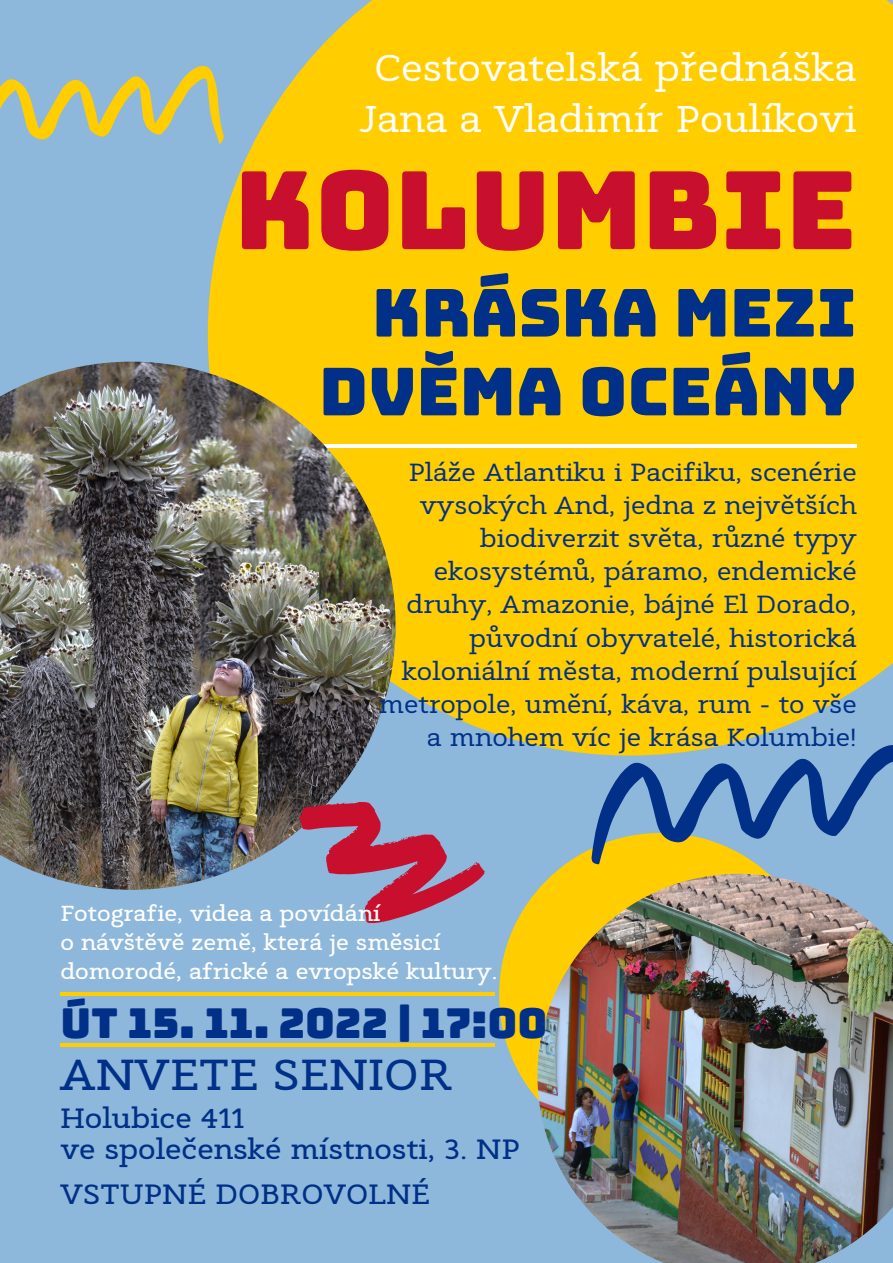
<style>
.page{position:relative;width:893px;height:1263px;background:#8eb8db}
.page>*{position:absolute;margin:0;border:0;box-sizing:border-box;transform-origin:0 0}
.t1{font:108.07px "Bungee";color:#c8102e}
.t2{font:66px/78.8px "Bungee";color:#003087;text-align:right}
.t3{font:600 42px "Sean Slab";color:#003087}
.t4{font:41.25px "Bungee";color:#003087}
.t5{font:500 36px/50.1px "Sean Slab";color:#fff;text-align:center}
.t6{font:600 27px/31.5px "Sean Slab";color:#003087}
.t7{font:500 24px/33.2px "Sean Slab";color:#003087;text-align:right}
.t8{font:600 21px/29.2px "Sean Slab";color:#fff}
</style>
<div class="page">
<div style="left:208px;top:0;width:685px;height:754px;background:#ffcd00"></div>
<div style="left:499px;top:833px;width:324px;height:323px;background:#ffcd00;border-radius:50%"></div>
<hr style="left:324px;top:444px;width:533px;height:4px;background:#fff">
<img style="left:0;top:362px;width:395px;height:528px">
<hr style="left:60px;top:992px;width:434px;height:4px;background:#ffcd00">
<svg style="left:60px;top:1043px;width:434px;height:3px"></svg>
<img style="left:537px;top:874px;width:356px;height:389px">
<svg style="left:292px;top:797px;width:193px;height:126px"></svg>
<svg style="left:591px;top:745px;width:302px;height:119px"></svg>
<svg style="left:0;top:66px;width:224px;height:90px"></svg>
<h3 class="t5" style="left:359px;top:49px;width:499px">Cestovatelská přednáška<br>Jana a Vladimír Poulíkovi</h3>
<h1 class="t1" style="left:234px;top:156px;width:624px">KOLUMBIE</h1>
<h2 class="t2" style="left:319px;top:273px;width:539px">KRÁSKA MEZI<br>DVĚMA OCEÁNY</h2>
<p class="t7" style="left:379px;top:459px;width:479px">Pláže Atlantiku i Pacifiku, scenérie vysokých And, jedna z největších biodiverzit světa, různé typy ekosystémů, páramo, endemické druhy, Amazonie, bájné El Dorado, původní obyvatelé, historická koloniální města, moderní pulsující metropole, umění, káva, rum - to vše a mnohem víc je krása Kolumbie!</p>
<p class="t8" style="left:60px;top:902px;width:438px">Fotografie, videa a povídání<br>o návštěvě země, která je směsicí domorodé, africké a evropské kultury.</p>
<h3 class="t4" style="left:60px;top:1003px;width:488px">ÚT 15. 11. 2022 | 17:00</h3>
<h3 class="t3" style="left:60px;top:1060px;width:393px">ANVETE SENIOR</h3>
<p class="t6" style="left:60px;top:1106px;width:461px">Holubice 411<br>ve společenské místnosti, 3. NP</p>
<p class="t6" style="left:60px;top:1183px;width:371px">VSTUPNÉ DOBROVOLNÉ</p>
</div>
